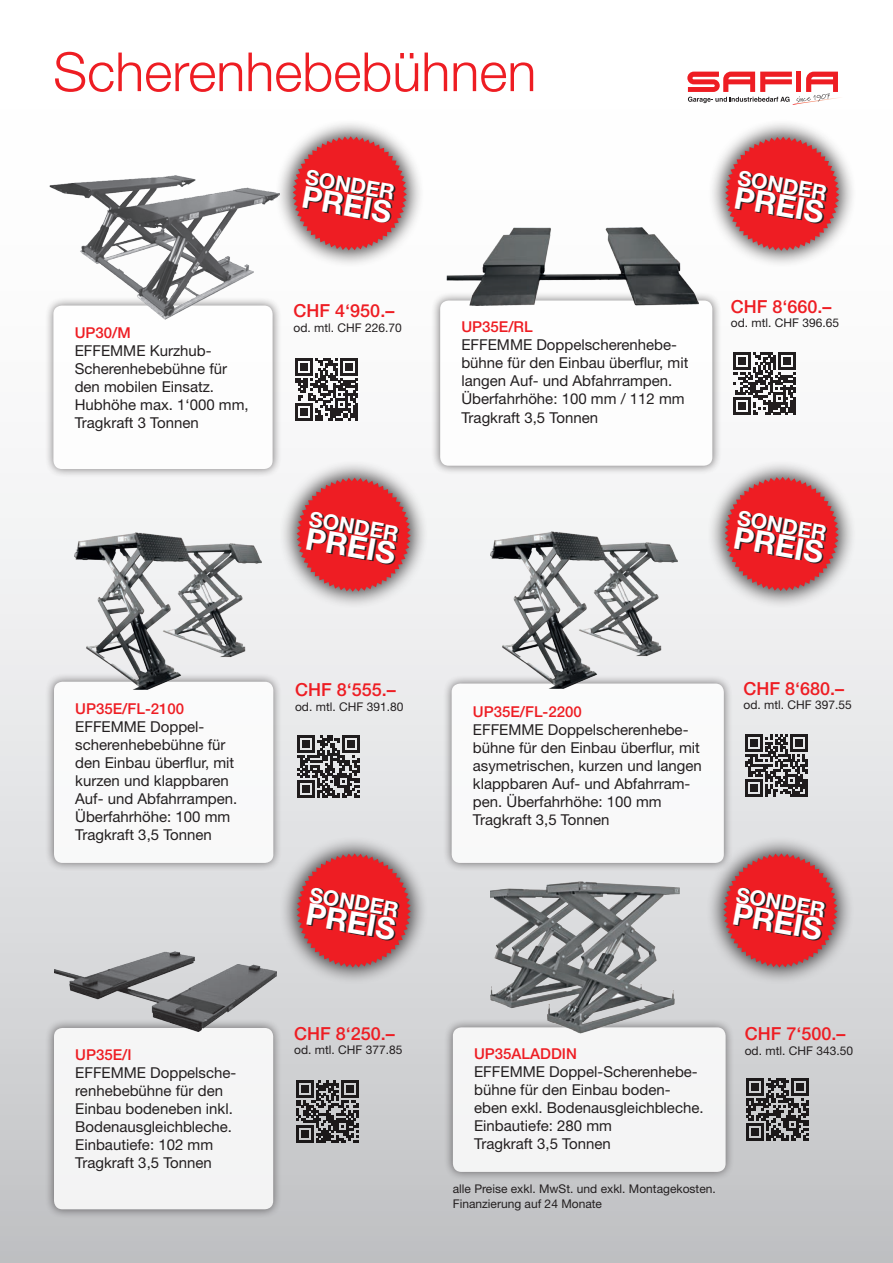
<style>
.page{position:relative;width:893px;height:1263px;background:#fff}
.page>*{position:absolute;margin:0;border:0;box-sizing:border-box;transform-origin:0 0}
.t1{font:300 54px "Helvetica Neue LT Std";color:#ee1d23}
.t2{font:700 30.3px "Helvetica Neue LT Pro";color:#fff}
.t3{font:700 21px "Helvetica Neue LT Pro";color:#fff}
.t4{font:500 18px "Helvetica Neue LT Std";color:#ee1d23}
.t5{font:15px/18px "Helvetica Neue LT Std";color:#231f20}
.t6{font:500 15px "Helvetica Neue LT Std";color:#ee1d23}
.t7{font:12px "Helvetica Neue LT Std";color:#231f20}
</style>
<div class="page">
<div style="left:0;top:0;width:893px;height:1263px;background:linear-gradient(to bottom,#fff,#c8c9cb)"></div>
<svg style="left:880px;top:0;width:13px;height:1263px"></svg>
<svg style="left:687px;top:72px;width:156px;height:33px"></svg>
<div style="left:44px;top:297px;width:238px;height:181px;background:#231f20;opacity:.75"></div>
<div style="left:53px;top:305px;width:220px;height:164px;background:#fff;border-radius:9px"></div>
<div style="left:275px;top:119px;width:150px;height:149px;background:#231f20;opacity:.75"></div>
<svg style="left:293px;top:136px;width:114px;height:114px;background:#e1464b"></svg>
<svg style="left:294px;top:358px;width:65px;height:63px"></svg>
<svg style="left:296px;top:358px;width:62px;height:62px"></svg>
<img style="left:50px;top:175px;width:230px;height:144px">
<div style="left:707px;top:119px;width:150px;height:150px;background:#231f20;opacity:.75"></div>
<svg style="left:725px;top:137px;width:114px;height:114px;background:#e1474b"></svg>
<div style="left:431px;top:292px;width:291px;height:183px;background:#231f20;opacity:.75"></div>
<div style="left:440px;top:300px;width:272px;height:166px;background:#fff;border-radius:9px"></div>
<img style="left:446px;top:227px;width:253px;height:78px">
<svg style="left:732px;top:352px;width:64px;height:64px"></svg>
<svg style="left:733px;top:353px;width:62px;height:62px"></svg>
<div style="left:45px;top:1019px;width:238px;height:199px;background:#231f20;opacity:.75"></div>
<div style="left:54px;top:1028px;width:219px;height:181px;background:#f4f4f5;border-radius:9px"></div>
<div style="left:279px;top:836px;width:150px;height:149px;background:#231f20;opacity:.75"></div>
<svg style="left:297px;top:853px;width:114px;height:114px;background:#db4045"></svg>
<div style="left:295px;top:1080px;width:64px;height:64px;background:#c9cacc"></div>
<svg style="left:296px;top:1080px;width:63px;height:63px"></svg>
<div style="left:444px;top:1018px;width:291px;height:163px;background:#231f20;opacity:.75"></div>
<div style="left:453px;top:1027px;width:273px;height:145px;background:#f5f5f5;border-radius:9px"></div>
<svg style="left:745px;top:1077px;width:64px;height:64px"></svg>
<svg style="left:746px;top:1078px;width:62px;height:62px;background:#605e60"></svg>
<img style="left:490px;top:882px;width:189px;height:152px">
<div style="left:706px;top:836px;width:149px;height:149px;background:#231f20;opacity:.75"></div>
<svg style="left:723px;top:853px;width:114px;height:114px;background:#db3e43"></svg>
<img style="left:54px;top:951px;width:222px;height:81px">
<div style="left:45px;top:673px;width:238px;height:199px;background:#231f20;opacity:.75"></div>
<div style="left:54px;top:682px;width:219px;height:181px;background:#fff;border-radius:9px"></div>
<div style="left:279px;top:460px;width:150px;height:149px;background:#231f20;opacity:.75"></div>
<svg style="left:297px;top:478px;width:114px;height:114px;background:#df4449"></svg>
<div style="left:443px;top:674px;width:290px;height:198px;background:#231f20;opacity:.75"></div>
<div style="left:452px;top:683px;width:272px;height:180px;background:#fff;border-radius:9px"></div>
<svg style="left:745px;top:734px;width:63px;height:63px;background:#6a6869"></svg>
<div style="left:707px;top:459px;width:149px;height:150px;background:#231f20;opacity:.75"></div>
<svg style="left:725px;top:477px;width:114px;height:114px;background:#df4449"></svg>
<div style="left:296px;top:735px;width:64px;height:64px;background:#e3e4e6"></div>
<svg style="left:297px;top:735px;width:63px;height:63px"></svg>
<img style="left:74px;top:532px;width:188px;height:157px">
<img style="left:490px;top:531px;width:187px;height:157px">
<p class="t1" style="left:53px;top:39px;width:485px">Scherenhebebühnen</p>
<p class="t6" style="left:75px;top:323px;width:58px">UP30/M</p>
<p class="t5" style="left:75px;top:341px;width:154px">EFFEMME Kurzhub-<br>Scherenhebebühne für den mobilen Einsatz.</p>
<p class="t5" style="left:75px;top:395px;width:175px">Hubhöhe max. 1‘000 mm,<br>Tragkraft 3 Tonnen</p>
<p class="t3" style="left:308px;top:164px;width:92px;rotate:10deg">SONDER</p>
<p class="t2" style="left:306px;top:178px;width:92px;rotate:10deg">PREIS</p>
<p class="t4" style="left:294px;top:300px;width:102px">CHF 4‘950.–</p>
<p class="t7" style="left:294px;top:320px;width:110px">od. mtl. CHF 226.70</p>
<p class="t3" style="left:312px;top:505px;width:92px;rotate:10deg">SONDER</p>
<p class="t2" style="left:309px;top:519px;width:92px;rotate:10deg">PREIS</p>
<p class="t6" style="left:461px;top:318px;width:73px">UP35E/RL</p>
<p class="t5" style="left:461px;top:336px;width:229px">EFFEMME Doppelscherenhebe&shy;bühne für den Einbau überflur, mit langen Auf- und Abfahrrampen.</p>
<p class="t5" style="left:461px;top:390px;width:225px">Überfahrhöhe: 100 mm / 112 mm</p>
<p class="t5" style="left:461px;top:408px;width:138px">Tragkraft 3,5 Tonnen</p>
<p class="t3" style="left:740px;top:164px;width:92px;rotate:10deg">SONDER</p>
<p class="t2" style="left:738px;top:178px;width:92px;rotate:10deg">PREIS</p>
<p class="t4" style="left:731px;top:295px;width:102px">CHF 8‘660.–</p>
<p class="t7" style="left:731px;top:316px;width:110px">od. mtl. CHF 396.65</p>
<p class="t3" style="left:740px;top:504px;width:92px;rotate:10deg">SONDER</p>
<p class="t2" style="left:737px;top:518px;width:92px;rotate:10deg">PREIS</p>
<p class="t6" style="left:75px;top:699px;width:110px">UP35E/FL-2100</p>
<p class="t5" style="left:75px;top:717px;width:163px">EFFEMME Doppel&shy;scherenhebebühne für den Einbau überflur, mit kurzen und klappbaren<br>Auf- und Abfahrrampen.<br>Überfahrhöhe: 100 mm</p>
<p class="t5" style="left:75px;top:825px;width:138px">Tragkraft 3,5 Tonnen</p>
<p class="t6" style="left:75px;top:1046px;width:58px">UP35E/I</p>
<p class="t5" style="left:75px;top:1063px;width:163px">EFFEMME Doppelsche&shy;renhebebühne für den<br>Einbau bodeneben inkl.<br>Bodenausgleichbleche.</p>
<p class="t5" style="left:75px;top:1135px;width:139px">Einbautiefe: 102 mm</p>
<p class="t5" style="left:75px;top:1153px;width:138px">Tragkraft 3,5 Tonnen</p>
<p class="t4" style="left:295px;top:679px;width:102px">CHF 8‘555.–</p>
<p class="t7" style="left:295px;top:699px;width:110px">od. mtl. CHF 391.80</p>
<p class="t6" style="left:473px;top:703px;width:110px">UP35E/FL-2200</p>
<p class="t5" style="left:473px;top:720px;width:230px">EFFEMME Doppelscherenhebe&shy;bühne für den Einbau überflur, mit asymetrischen, kurzen und langen klappbaren Auf- und Abfahrram&shy;pen. Überfahrhöhe: 100 mm</p>
<p class="t5" style="left:473px;top:810px;width:138px">Tragkraft 3,5 Tonnen</p>
<p class="t4" style="left:743px;top:677px;width:102px">CHF 8‘680.–</p>
<p class="t7" style="left:743px;top:697px;width:110px">od. mtl. CHF 397.55</p>
<p class="t3" style="left:312px;top:881px;width:92px;rotate:10deg">SONDER</p>
<p class="t2" style="left:310px;top:895px;width:92px;rotate:10deg">PREIS</p>
<p class="t3" style="left:739px;top:881px;width:92px;rotate:10deg">SONDER</p>
<p class="t2" style="left:736px;top:895px;width:92px;rotate:10deg">PREIS</p>
<p class="t4" style="left:294px;top:1023px;width:102px">CHF 8‘250.–</p>
<p class="t7" style="left:294px;top:1043px;width:110px">od. mtl. CHF 377.85</p>
<p class="t6" style="left:474px;top:1045px;width:104px">UP35ALADDIN</p>
<p class="t5" style="left:474px;top:1063px;width:225px">EFFEMME Doppel-Scherenhebe&shy;bühne für den Einbau boden-</p>
<p class="t5" style="left:474px;top:1099px;width:231px">eben exkl. Bodenausgleichbleche.<br>Einbautiefe: 280 mm</p>
<p class="t5" style="left:474px;top:1135px;width:138px">Tragkraft 3,5 Tonnen</p>
<p class="t4" style="left:745px;top:1023px;width:102px">CHF 7‘500.–</p>
<p class="t7" style="left:745px;top:1043px;width:110px">od. mtl. CHF 343.50</p>
<p class="t7" style="left:453px;top:1182px;width:264px">alle Preise exkl. MwSt. und exkl. Montagekosten.</p>
<p class="t7" style="left:453px;top:1196px;width:151px">Finanzierung auf 24 Monate</p>
</div>
